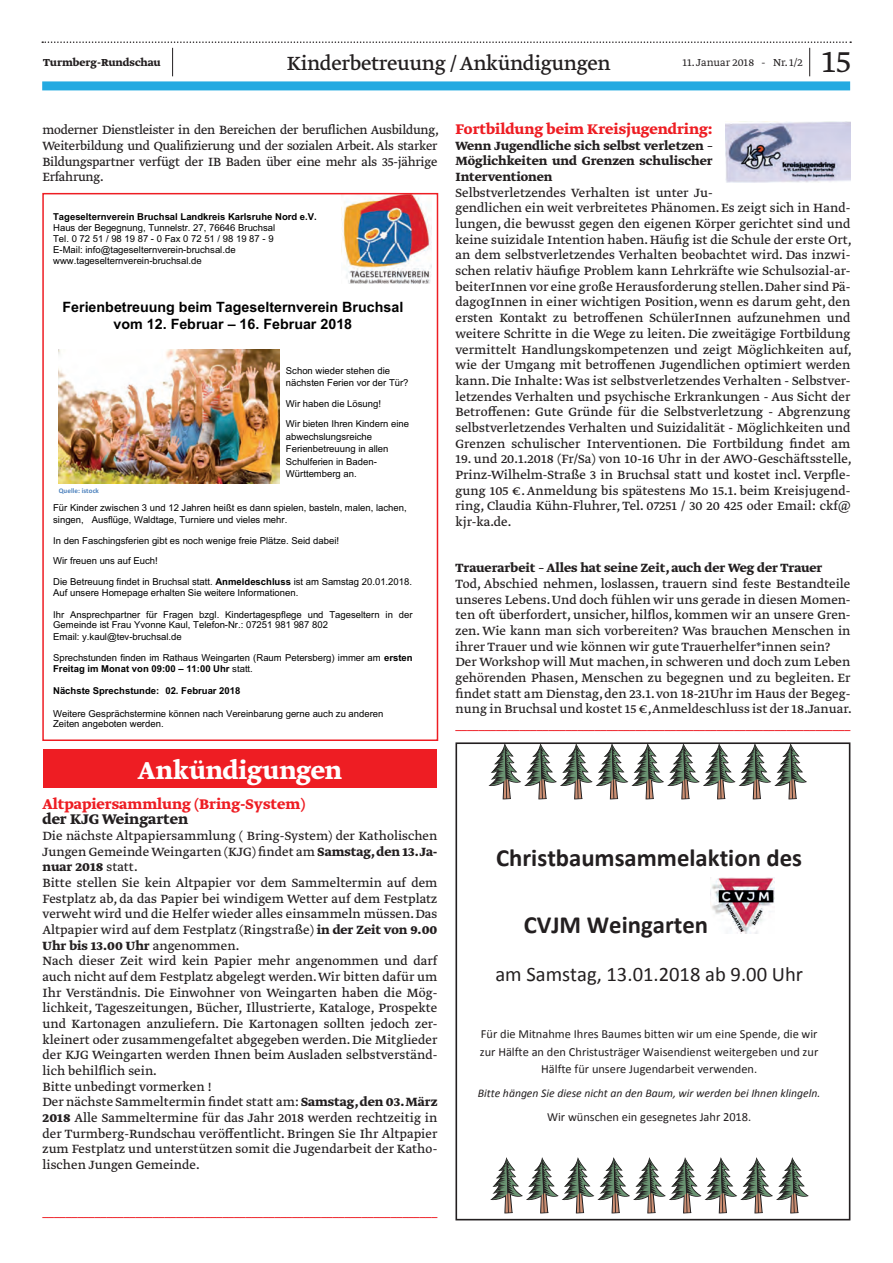
<style>
.page{position:relative;width:893px;height:1263px;background:#fff}
.page>*{position:absolute;margin:0;border:0;box-sizing:border-box;transform-origin:0 0}
.t1{font:300 36px "Greta Text Std";color:#231f20}
.t2{font:700 28.5px "Greta Text Std";color:#fff}
.t3{font:700 24.75px "Calibri";color:#231f20}
.t4{font:22.5px "Greta Text Std";letter-spacing:-.015em;color:#231f20}
.t5{font:20.55px "Calibri";color:#231f20}
.t6{font:700 16.5px "Greta Text Std";color:#ee1d23}
.t7{font:700 16.5px "Greta Text Std";color:#231f20}
.t8{font:700 14.25px/16.4px "Arial";color:#000001;text-align:center}
.t9{font:14.1px/15.8px "Greta Text Std Regular Min";color:#231f20}
.t10{font:700 14.1px/15.8px "Greta Text Std";color:#231f20;text-align:justify}
.t11{font:14.1px "Greta Text Std";color:#ee1d23}
.t12{font:12.3px/17.4px "Calibri";color:#231f20;text-align:center}
.t13{font:300 12px "Greta Text Std";color:#231f20}
.t14{font:700 12px "Greta Text Std";color:#231f20}
.t15{font:italic 11.7px "Calibri";color:#231f20}
.t16{font:9.45px/10.9px "Arial";color:#000001}
.t17{font:700 9.45px "Arial";color:#000001}
.t18{font:700 7.05px "Calibri";color:#4c81bd}
.s1{font-weight:700}
.s2{font-family:"Greta Text Std";font-weight:700}
.s3{font-family:"Greta Text Std Regular Min";font-weight:400}
</style>
<div class="page">
<div style="left:42px;top:81px;width:808px;height:9px;background:#24aae1"></div>
<svg style="left:42px;top:41px;width:809px;height:35px"></svg>
<div style="left:43px;top:750px;width:394px;height:38px;background:#ee1d23"></div>
<img style="left:59px;top:350px;width:220px;height:133px">
<img style="left:341px;top:196px;width:90px;height:87px">
<div style="left:42px;top:193px;width:396px;height:548px;border:2px solid #ee1d23"></div>
<img style="left:725px;top:122px;width:126px;height:60px">
<svg style="left:489px;top:745px;width:318px;height:54px"></svg>
<img style="left:711px;top:877px;width:64px;height:56px">
<svg style="left:490px;top:1157px;width:319px;height:56px"></svg>
<div style="left:455px;top:742px;width:395px;height:478px;border:2px solid #231f20"></div>
<p class="t14" style="left:43px;top:56px;width:119px">Turmberg-Rundschau</p>
<p class="t13" style="left:682px;top:56px;width:122px">11. Januar 2018 - Nr. 1/2</p>
<h1 class="t1" style="left:822px;top:41px;width:31px">15</h1>
<h3 class="t4" style="left:287px;top:50px;width:325px">Kinderbetreuung / Ankündigungen</h3>
<p class="t9" style="left:43px;top:123px;width:398px;text-align:justify">moderner Dienstleister in den Bereichen der beruflichen Ausbildung, Weiterbildung und Qualifizierung und der sozialen Arbeit. Als starker Bildungspartner verfügt der IB Baden über eine mehr als 35-jährige Erfahrung.</p>
<p class="t17" style="left:53px;top:210px;width:265px">Tageselternverein Bruchsal Landkreis Karlsruhe Nord e.V.</p>
<p class="t16" style="left:53px;top:222px;width:223px">Haus der Begegnung, Tunnelstr. 27, 76646 Bruchsal Tel. 0 72 51 / 98 19 87 - 0 Fax 0 72 51 / 98 19 87 - 9<br>E-Mail: info@tageselternverein-bruchsal.de www.tageselternverein-bruchsal.de</p>
<p class="t8" style="left:62px;top:299px;width:342px">Ferienbetreuung beim Tageselternverein Bruchsal vom 12. Februar – 16. Februar 2018</p>
<p class="t16" style="left:286px;top:364px;width:124px;line-height:12.3px">Schon wieder stehen die nächsten Ferien vor der Tür?</p>
<p class="t16" style="left:286px;top:393px;width:125px;line-height:20.7px">Wir haben die Lösung!<br>Wir bieten Ihren Kindern eine</p>
<p class="t16" style="left:286px;top:430px;width:104px;line-height:12.6px">abwechslungsreiche<br>Ferienbetreuung in allen<br>Schulferien in Baden-<br>Württemberg an.</p>
<p class="t16" style="left:53px;top:501px;width:355px;line-height:12.3px">Für Kinder zwischen 3 und 12 Jahren heißt es dann spielen, basteln, malen, lachen, singen, Ausflüge, Waldtage, Turniere und vieles mehr.</p>
<p class="t16" style="left:53px;top:530px;width:360px;line-height:20.5px">In den Faschingsferien gibt es noch wenige freie Plätze. Seid dabei!<br>Wir freuen uns auf Euch!<br>Die Betreuung findet in Bruchsal statt. <span class="s1">Anmeldeschluss</span> ist am Samstag 20.01.2018.</p>
<p class="t16" style="left:53px;top:587px;width:247px">Auf unsere Homepage erhalten Sie weitere Informationen.</p>
<p class="t16" style="left:53px;top:609px;width:361px">Ihr Ansprechpartner für Fragen bzgl. Kindertagespflege und Tageseltern in der<br>Gemeinde ist Frau Yvonne Kaul, Telefon-Nr.: 07251 981 987 802<br>Email: y.kaul@tev-bruchsal.de</p>
<p class="t16" style="left:53px;top:652px;width:361px">Sprechstunden finden im Rathaus Weingarten (Raum Petersberg) immer am <span class="s1">ersten<br>Freitag im Monat von 09:00 – 11:00 Uhr</span> statt.</p>
<p class="t17" style="left:53px;top:684px;width:189px">Nächste Sprechstunde: 02. Februar 2018</p>
<p class="t16" style="left:53px;top:708px;width:332px">Weitere Gesprächstermine können nach Vereinbarung gerne auch zu anderen<br>Zeiten angeboten werden.</p>
<p class="t18" style="left:59px;top:486px;width:42px">Quelle: istock</p>
<h2 class="t2" style="left:138px;top:754px;width:206px">Ankündigungen</h2>
<p class="t6" style="left:43px;top:794px;width:264px">Altpapiersammlung (Bring-System)</p>
<p class="t7" style="left:43px;top:809px;width:147px">der KJG Weingarten</p>
<p class="t9" style="left:43px;top:828px;width:396px">Die nächste Altpapiersammlung ( Bring-System) der Katholischen<br>Jungen Gemeinde Weingarten (KJG) findet am <span class="s2">Samstag, den 13. Ja-</span></p>
<p class="t10" style="left:43px;top:860px;width:97px">nuar 2018 <span class="s3">statt.</span></p>
<p class="t9" style="left:43px;top:875px;width:396px;text-align:justify">Bitte stellen Sie kein Altpapier vor dem Sammeltermin auf dem Festplatz ab, da das Papier bei windigem Wetter auf dem Festplatz verweht wird und die Helfer wieder alles einsammeln müssen. Das Altpapier wird auf dem Festplatz (Ringstraße) <span class="s2">in der Zeit von 9.00</span></p>
<p class="t10" style="left:43px;top:938px;width:198px">Uhr bis 13.00 Uhr <span class="s3">angenommen.</span></p>
<p class="t9" style="left:43px;top:954px;width:396px">Nach dieser Zeit wird kein Papier mehr angenommen und darf auch nicht auf dem Festplatz abgelegt werden. Wir bitten dafür um Ihr Verständnis. Die Einwohner von Weingarten haben die Mög&shy;lichkeit, Tageszeitungen, Bücher, Illustrierte, Kataloge, Prospekte und Kartonagen anzuliefern. Die Kartonagen sollten jedoch zer&shy;kleinert oder zusammengefaltet abgegeben werden. Die Mitglieder der KJG Weingarten werden Ihnen beim Ausladen selbstverständ&shy;lich behilflich sein.<br>Bitte unbedingt vormerken !<br>Der nächste Sammeltermin findet statt am: <span class="s2">Samstag, den 03. März 2018</span> Alle Sammeltermine für das Jahr 2018 werden rechtzeitig in der Turmberg-Rundschau veröffentlicht. Bringen Sie Ihr Altpapier zum Festplatz und unterstützen somit die Jugendarbeit der Katho&shy;lischen Jungen Gemeinde.</p>
<p class="t6" style="left:455px;top:119px;width:259px">Fortbildung beim Kreisjugendring:</p>
<p class="t10" style="left:455px;top:138px;width:259px">Wenn Jugendliche sich selbst verletzen – Möglichkeiten und Grenzen schulischer Interventionen</p>
<p class="t9" style="left:455px;top:185px;width:398px">Selbstverletzendes Verhalten ist unter Ju-<br>gendlichen ein weit verbreitetes Phänomen. Es zeigt sich in Hand&shy;lungen, die bewusst gegen den eigenen Körper gerichtet sind und keine suizidale Intention haben. Häufig ist die Schule der erste Ort, an dem selbstverletzendes Verhalten beobachtet wird. Das inzwi&shy;schen relativ häufige Problem kann Lehrkräfte wie Schulsozial-ar&shy;beiterInnen vor eine große Herausforderung stellen. Daher sind Pä&shy;dagogInnen in einer wichtigen Position, wenn es darum geht, den ersten Kontakt zu betroffenen SchülerInnen aufzunehmen und weitere Schritte in die Wege zu leiten. Die zweitägige Fortbildung vermittelt Handlungskompetenzen und zeigt Möglichkeiten auf, wie der Umgang mit betroffenen Jugendlichen optimiert werden kann. Die Inhalte: Was ist selbstverletzendes Verhalten - Selbstver&shy;letzendes Verhalten und psychische Erkrankungen - Aus Sicht der Betroffenen: Gute Gründe für die Selbstverletzung - Abgrenzung selbstverletzendes Verhalten und Suizidalität - Möglichkeiten und Grenzen schulischer Interventionen. Die Fortbildung findet am</p>
<p class="t9" style="left:455px;top:452px;width:398px;text-align:justify">19. und 20.1.2018 (Fr/Sa) von 10-16 Uhr in der AWO-Geschäftsstelle, Prinz-Wilhelm-Straße 3 in Bruchsal statt und kostet incl. Verpfle&shy;gung 105 €. Anmeldung bis spätestens Mo 15.1. beim Kreisjugend&shy;ring, Claudia Kühn-Fluhrer, Tel. 07251 / 30 20 425 oder Email: ckf@ kjr-ka.de.</p>
<p class="t10" style="left:455px;top:561px;width:369px">Trauerarbeit – Alles hat seine Zeit, auch der Weg der Trauer</p>
<p class="t9" style="left:455px;top:577px;width:398px">Tod, Abschied nehmen, loslassen, trauern sind feste Bestandteile unseres Lebens. Und doch fühlen wir uns gerade in diesen Momen&shy;ten oft überfordert, unsicher, hilflos, kommen wir an unsere Gren&shy;zen. Wie kann man sich vorbereiten? Was brauchen Menschen in ihrer Trauer und wie können wir gute Trauerhelfer*innen sein?<br>Der Workshop will Mut machen, in schweren und doch zum Leben gehörenden Phasen, Menschen zu begegnen und zu begleiten. Er findet statt am Dienstag, den 23.1. von 18-21Uhr im Haus der Begeg&shy;nung in Bruchsal und kostet 15 €,Anmeldeschluss ist der 18.Januar.</p>
<p class="t11" style="left:455px;top:717px;width:396px">____________________________________________________________________</p>
<h3 class="t3" style="left:496px;top:842px;width:307px">Christbaumsammelaktion des</h3>
<h3 class="t3" style="left:524px;top:909px;width:186px">CVJM Weingarten</h3>
<h3 class="t5" style="left:495px;top:961px;width:309px">am Samstag, 13.01.2018 ab 9.00 Uhr</h3>
<p class="t12" style="left:480px;top:1025px;width:340px">Für die Mitnahme Ihres Baumes bitten wir um eine Spende, die wir zur Hälfte an den Christusträger Waisendienst weitergeben und zur<br>Hälfte für unsere Jugendarbeit verwenden.</p>
<p class="t15" style="left:478px;top:1085px;width:344px">Bitte hängen Sie diese nicht an den Baum, wir werden bei Ihnen klingeln.</p>
<p class="t12" style="left:547px;top:1108px;width:206px">Wir wünschen ein gesegnetes Jahr 2018.</p>
<p class="t11" style="left:43px;top:1204px;width:396px">____________________________________________________________________</p>
</div>
